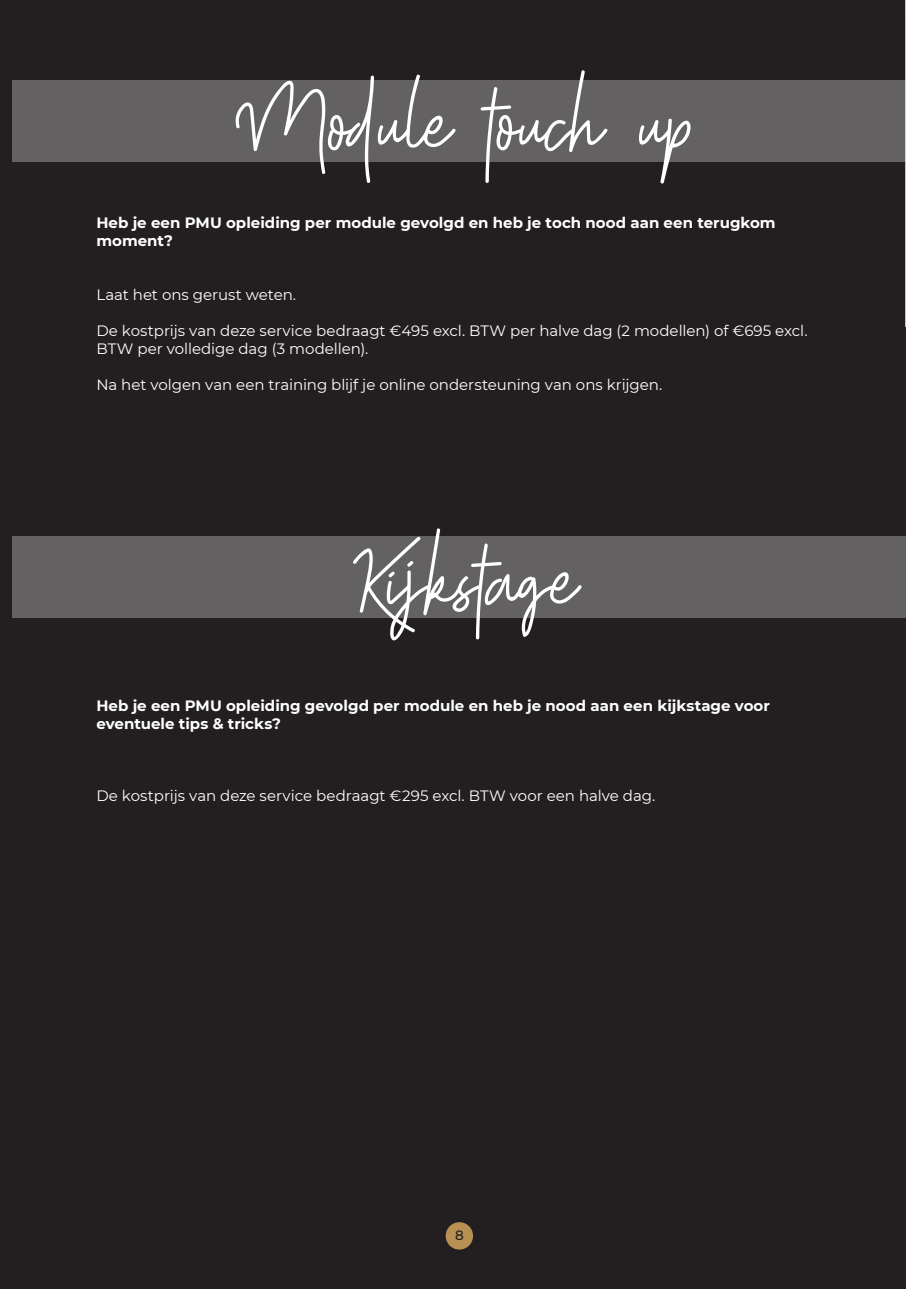
<style>
.page{position:relative;width:906px;height:1289px;background:#fff}
.page>*{position:absolute;margin:0;border:0;box-sizing:border-box;transform-origin:0 0}
.t1{font:126px "Shutter Stone Standard";color:#fff}
.t2{font:15px/18px "Montserrat";letter-spacing:-.005em;color:#fff}
.t3{font:700 15px/18px "Montserrat";color:#fff}
.t4{font:500 13.5px "Montserrat";color:#231f20}
</style>
<div class="page">
<div style="left:0;top:0;width:906px;height:1288px;background:#231f20"></div>
<div style="left:446px;top:1222px;width:27px;height:27px;background:#b89052;border-radius:50%"></div>
<div style="left:13px;top:80px;width:893px;height:81px;background:#646162"></div>
<img style="left:905px;top:0;width:1px;height:326px">
<div style="left:13px;top:536px;width:893px;height:82px;background:#646162"></div>
<p class="t1" style="left:236px;top:67px;width:462px">Module touch up</p>
<p class="t3" style="left:96px;top:213px;width:681px">Heb je een PMU opleiding per module gevolgd en heb je toch nood aan een terugkom moment?</p>
<p class="t2" style="left:96px;top:285px;width:201px">Laat het ons gerust weten.</p>
<p class="t2" style="left:96px;top:321px;width:712px">De kostprijs van deze service bedraagt €495 excl. BTW per halve dag (2 modellen) of €695 excl.<br>BTW per volledige dag (3 modellen).</p>
<p class="t2" style="left:96px;top:375px;width:567px">Na het volgen van een training blijf je online ondersteuning van ons krijgen.</p>
<p class="t1" style="left:353px;top:523px;width:227px">Kijkstage</p>
<p class="t3" style="left:96px;top:696px;width:675px">Heb je een PMU opleiding gevolgd per module en heb je nood aan een kijkstage voor eventuele tips &amp; tricks?</p>
<p class="t2" style="left:96px;top:786px;width:560px">De kostprijs van deze service bedraagt €295 excl. BTW voor een halve dag.</p>
<p class="t4" style="left:455px;top:1226px;width:10px">8</p>
</div>
